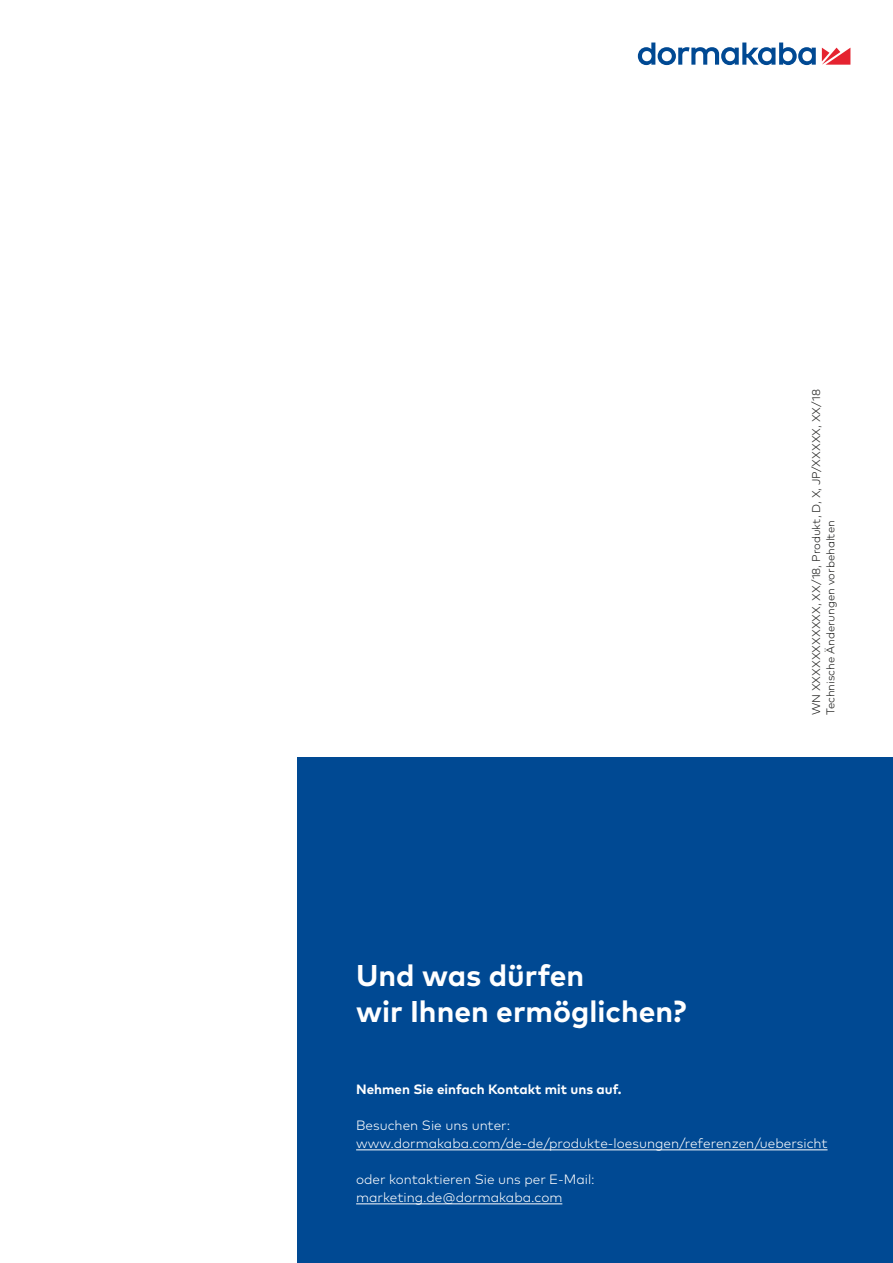
<style>
.page{position:relative;width:893px;height:1263px;background:#fff}
.page>*{position:absolute;margin:0;border:0;box-sizing:border-box;transform-origin:0 0}
.t1{font:700 30px/36px "Mark Pro";color:#fff}
.t2{font:300 13.5px/18px "Mark Pro";color:#fff}
.t3{font:700 13.5px "Mark Pro";color:#fff}
.t4{font:300 11.25px/14.2px "Mark Pro";color:#1d1d1b}
</style>
<div class="page">
<div style="left:298px;top:758px;width:595px;height:505px;background:#004993"></div>
<svg style="left:822px;top:48px;width:28px;height:17px"></svg>
<svg style="left:638px;top:43px;width:178px;height:22px"></svg>
<hr style="left:356px;top:1149px;width:471px;height:1px;background:#fff">
<hr style="left:356px;top:1203px;width:206px;height:1px;background:#fff">
<h1 class="t1" style="left:356px;top:960px;width:332px">Und was dürfen<br>wir Ihnen ermöglichen?</h1>
<p class="t4" style="left:810px;top:715px;width:328px;rotate:-90deg">WN XXXXXXXXXXX, XX/18, Produkt, D, X, JP/XXXXX, XX/18<br>Technische Änderungen vorbehalten</p>
<p class="t3" style="left:356px;top:1084px;width:267px">Nehmen Sie einfach Kontakt mit uns auf.</p>
<p class="t2" style="left:356px;top:1117px;width:473px">Besuchen Sie uns unter: www.dormakaba.com/de-de/produkte-loesungen/referenzen/uebersicht</p>
<p class="t2" style="left:356px;top:1171px;width:240px">oder kontaktieren Sie uns per E-Mail: marketing.de@dormakaba.com</p>
</div>
